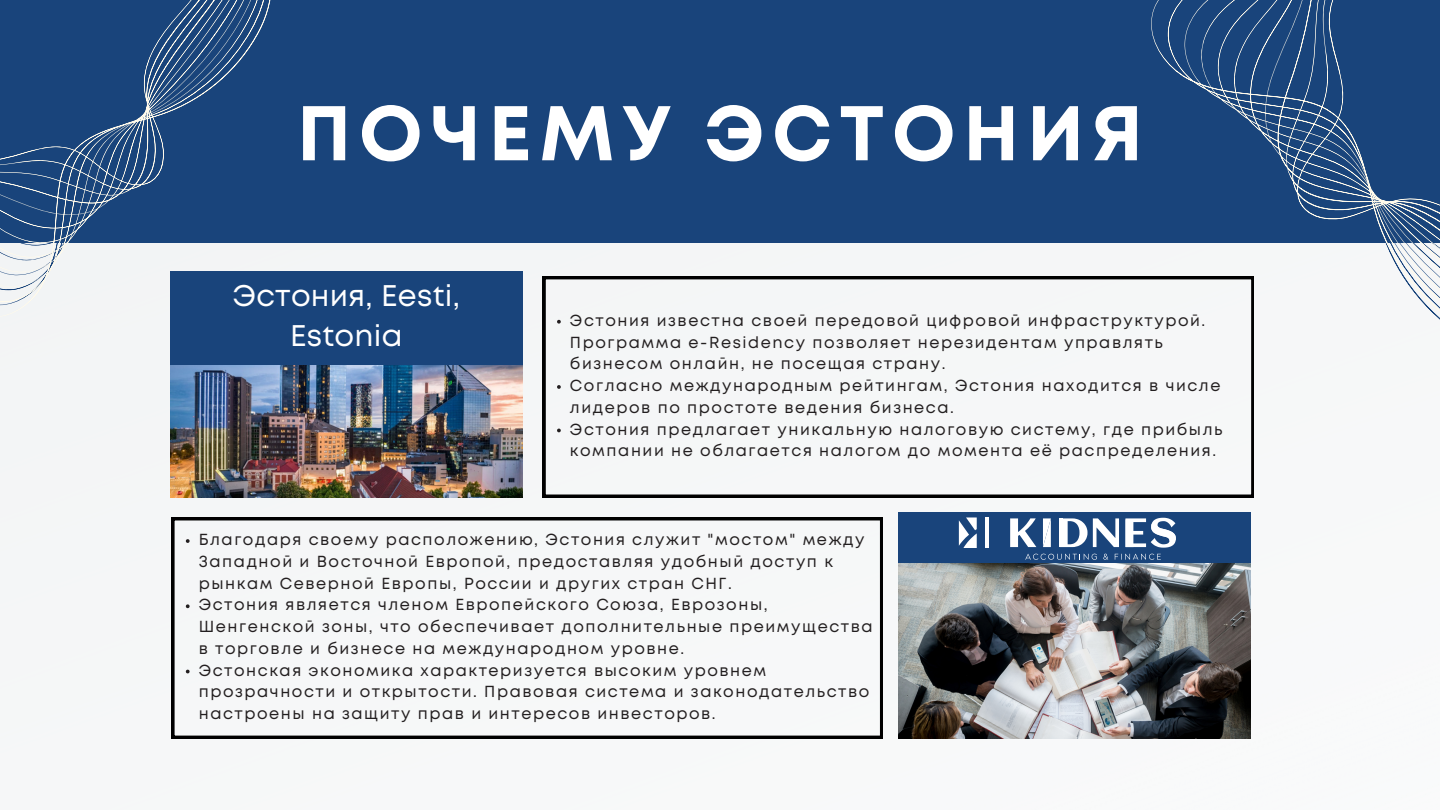
<style>
.page{position:relative;width:1440px;height:810px;background:#fff}
.page>*{position:absolute;margin:0;border:0;box-sizing:border-box;transform-origin:0 0}
.t1{font:700 77.3px "Mont";letter-spacing:.1em;color:#fff}
.t2{font:29.8px/40.5px "Mont";letter-spacing:.01em;color:#fff;text-align:center}
.t3{font:16px/21.8px "Mont";letter-spacing:.1em;color:#231f20}
</style>
<div class="page">
<div style="left:0;top:243px;width:1251px;height:496px;background:#f4f6f7"></div>
<div style="left:0;top:0;width:1440px;height:243px;background:#19447b"></div>
<svg style="left:1144px;top:0;width:296px;height:320px"></svg>
<img style="left:170px;top:365px;width:353px;height:132px">
<div style="left:170px;top:271px;width:353px;height:94px;background:#19447b"></div>
<div style="left:543px;top:276px;width:711px;height:222px;background:#f5f7f7"></div>
<img style="left:898px;top:562px;width:353px;height:176px">
<div style="left:898px;top:512px;width:353px;height:50px;background:#19447b"></div>
<div style="left:172px;top:517px;width:711px;height:222px;background:#f6f7f8"></div>
<svg style="left:557px;top:320px;width:4px;height:4px"></svg>
<svg style="left:557px;top:385px;width:4px;height:4px"></svg>
<svg style="left:557px;top:429px;width:4px;height:3px"></svg>
<svg style="left:186px;top:539px;width:4px;height:4px"></svg>
<svg style="left:186px;top:604px;width:4px;height:4px"></svg>
<svg style="left:186px;top:670px;width:4px;height:3px"></svg>
<svg style="left:1025px;top:554px;width:72px;height:5px"></svg>
<svg style="left:1103px;top:554px;width:5px;height:5px"></svg>
<svg style="left:1115px;top:554px;width:46px;height:5px"></svg>
<svg style="left:959px;top:517px;width:18px;height:31px"></svg>
<hr style="left:986px;top:517px;width:3px;height:31px;background:#fff">
<svg style="left:1010px;top:518px;width:26px;height:29px"></svg>
<svg style="left:1043px;top:518px;width:8px;height:29px"></svg>
<svg style="left:1126px;top:518px;width:50px;height:30px"></svg>
<svg style="left:1063px;top:518px;width:56px;height:29px"></svg>
<hr style="left:1060px;top:518px;width:3px;height:29px;background:#fff">
<svg style="left:0;top:0;width:273px;height:317px"></svg>
<h1 class="t1" style="left:297px;top:104px;width:848px">ПОЧЕМУ ЭСТОНИЯ</h1>
<h2 class="t2" style="left:233px;top:277px;width:229px">Эстония, Eesti,<br>Estonia</h2>
<p class="t3" style="left:570px;top:311px;width:654px">Эстония известна своей передовой цифровой инфраструктурой.<br>Программа e-Residency позволяет нерезидентам управлять бизнесом онлайн, не посещая страну.<br>Согласно международным рейтингам, Эстония находится в числе лидеров по простоте ведения бизнеса.<br>Эстония предлагает уникальную налоговую систему, где прибыль компании не облагается налогом до момента её распределения.</p>
<p class="t3" style="left:199px;top:530px;width:675px">Благодаря своему расположению, Эстония служит "мостом" между Западной и Восточной Европой, предоставляя удобный доступ к рынкам Северной Европы, России и других стран СНГ.<br>Эстония является членом Европейского Союза, Еврозоны, Шенгенской зоны, что обеспечивает дополнительные преимущества в торговле и бизнесе на международном уровне.<br>Эстонская экономика характеризуется высоким уровнем прозрачности и открытости. Правовая система и законодательство настроены на защиту прав и интересов инвесторов.</p>
</div>
